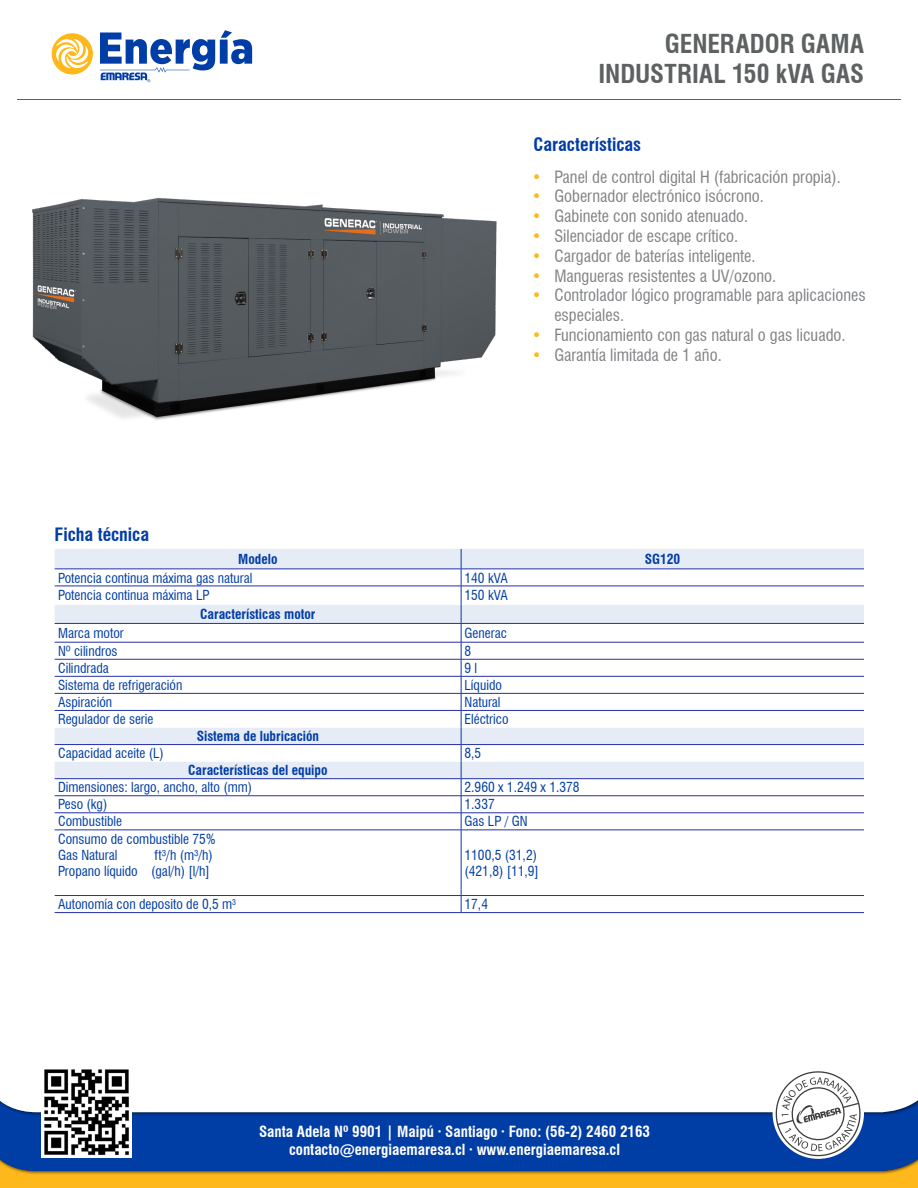
<style>
.page{position:relative;width:918px;height:1188px;background:#fff}
.page>*{position:absolute;margin:0;border:0;box-sizing:border-box;transform-origin:0 0}
.TITLES{font:700 condensed 25.5px "Swiss 721 BT";letter-spacing:.005em;color:#5d6161}
.t1{font:700 condensed 18px "Swiss 721 BT";color:#003da5}
.t2{font:condensed 16.5px/19.8px "Swiss 721 BT";color:#808285}
.t3{font:700 condensed 15px/18px "Swiss 721 BT";color:#fff;text-align:center}
.t4{font:condensed 13.5px "Swiss 721 BT";color:#003da5}
.t5{font:700 condensed 13.5px "Swiss 721 BT";color:#003da5}
.s1{color:#ffb81c}
</style>
<div class="page">
<div style="left:0;top:1060px;width:918px;height:128px;background:#231f20;opacity:.75"></div>
<div style="left:0;top:1119px;width:918px;height:69px;background:#231f20;opacity:.75"></div>
<div style="left:55px;top:549px;width:406px;height:20px;background:#e6ecf6"></div>
<div style="left:462px;top:549px;width:402px;height:20px;background:#e6ecf6"></div>
<svg style="left:55px;top:570px;width:406px;height:342px"></svg>
<svg style="left:462px;top:585px;width:402px;height:245px"></svg>
<hr style="left:461px;top:830px;width:1px;height:65px;background:#003da5">
<svg style="left:461px;top:896px;width:1px;height:16px"></svg>
<hr style="left:55px;top:569px;width:406px;height:1px;background:#2630a8">
<hr style="left:461px;top:569px;width:403px;height:1px;background:#2630a8">
<hr style="left:55px;top:586px;width:406px;height:1px;background:#2630a8">
<hr style="left:461px;top:586px;width:403px;height:1px;background:#2630a8">
<hr style="left:55px;top:642px;width:406px;height:1px;background:#2630a8">
<hr style="left:461px;top:642px;width:403px;height:1px;background:#2630a8">
<hr style="left:55px;top:659px;width:406px;height:1px;background:#2630a8">
<hr style="left:461px;top:659px;width:403px;height:1px;background:#2630a8">
<hr style="left:55px;top:676px;width:406px;height:1px;background:#2630a8">
<hr style="left:461px;top:676px;width:403px;height:1px;background:#2630a8">
<hr style="left:55px;top:693px;width:406px;height:1px;background:#2630a8">
<hr style="left:461px;top:693px;width:403px;height:1px;background:#2630a8">
<hr style="left:55px;top:710px;width:406px;height:1px;background:#2630a8">
<hr style="left:461px;top:710px;width:403px;height:1px;background:#2630a8">
<hr style="left:55px;top:795px;width:406px;height:1px;background:#2630a8">
<hr style="left:461px;top:795px;width:403px;height:1px;background:#2630a8">
<hr style="left:55px;top:813px;width:406px;height:1px;background:#2630a8">
<hr style="left:461px;top:813px;width:403px;height:1px;background:#2630a8">
<hr style="left:55px;top:830px;width:406px;height:1px;background:#2630a8">
<hr style="left:461px;top:830px;width:403px;height:1px;background:#2630a8">
<hr style="left:55px;top:895px;width:406px;height:1px;background:#2630a8">
<hr style="left:461px;top:895px;width:403px;height:1px;background:#2630a8">
<hr style="left:55px;top:912px;width:406px;height:1px;background:#2630a8">
<hr style="left:461px;top:912px;width:403px;height:1px;background:#2630a8">
<hr style="left:55px;top:623px;width:406px;height:1px;background:#2630a8">
<hr style="left:461px;top:623px;width:403px;height:1px;background:#2630a8">
<hr style="left:55px;top:778px;width:406px;height:1px;background:#2630a8">
<hr style="left:461px;top:744px;width:403px;height:1px;background:#2630a8">
<hr style="left:55px;top:744px;width:406px;height:1px;background:#2630a8">
<svg style="left:461px;top:549px;width:1px;height:281px"></svg>
<hr style="left:461px;top:778px;width:403px;height:1px;background:#2630a8">
<img style="left:32px;top:197px;width:465px;height:223px">
<svg style="left:771px;top:1067px;width:94px;height:94px"></svg>
<img style="left:41px;top:1067px;width:91px;height:90px">
<svg style="left:52px;top:33px;width:41px;height:41px"></svg>
<svg style="left:100px;top:30px;width:152px;height:52px"></svg>
<hr style="left:17px;top:99px;width:884px;height:1px;background:#5d6161">
<p class="TITLES" style="left:665px;top:28px;width:201px">GENERADOR GAMA</p>
<p class="TITLES" style="left:599px;top:59px;width:267px">INDUSTRIAL 150 kVA GAS</p>
<p class="t1" style="left:55px;top:524px;width:96px">Ficha técnica</p>
<p class="t1" style="left:534px;top:134px;width:109px">Características</p>
<p class="t2" style="left:532px;top:167px;width:311px"><span class="s1">•</span> Panel de control digital H (fabricación propia).</p>
<p class="t2" style="left:532px;top:187px;width:234px"><span class="s1">•</span> Gobernador electrónico isócrono.</p>
<p class="t2" style="left:532px;top:206px;width:218px"><span class="s1">•</span> Gabinete con sonido atenuado.</p>
<p class="t2" style="left:532px;top:226px;width:208px"><span class="s1">•</span> Silenciador de escape crítico.</p>
<p class="t2" style="left:532px;top:246px;width:225px"><span class="s1">•</span> Cargador de baterías inteligente.</p>
<p class="t2" style="left:532px;top:266px;width:246px"><span class="s1">•</span> Mangueras resistentes a UV/ozono.</p>
<p class="t2" style="left:554px;top:286px;width:313px;text-indent:-22px"><span class="s1">•</span> Controlador lógico programable para aplicaciones especiales.</p>
<p class="t2" style="left:532px;top:325px;width:315px"><span class="s1">•</span> Funcionamiento con gas natural o gas licuado.</p>
<p class="t2" style="left:532px;top:345px;width:191px"><span class="s1">•</span> Garantía limitada de 1 año.</p>
<p class="t5" style="left:238px;top:551px;width:41px">Modelo</p>
<p class="t5" style="left:645px;top:551px;width:37px">SG120</p>
<p class="t4" style="left:58px;top:570px;width:196px">Potencia continua máxima gas natural</p>
<p class="t4" style="left:465px;top:570px;width:45px">140 kVA</p>
<p class="t4" style="left:58px;top:587px;width:153px">Potencia continua máxima LP</p>
<p class="t4" style="left:465px;top:587px;width:45px">150 kVA</p>
<p class="t5" style="left:200px;top:606px;width:117px">Características motor</p>
<p class="t4" style="left:58px;top:625px;width:67px">Marca motor</p>
<p class="t4" style="left:465px;top:625px;width:44px">Generac</p>
<p class="t4" style="left:58px;top:643px;width:61px">Nº cilindros</p>
<p class="t4" style="left:465px;top:643px;width:8px">8</p>
<p class="t4" style="left:58px;top:660px;width:52px">Cilindrada</p>
<p class="t4" style="left:465px;top:660px;width:14px">9 l</p>
<p class="t4" style="left:58px;top:677px;width:126px">Sistema de refrigeración</p>
<p class="t4" style="left:465px;top:677px;width:39px">Líquido</p>
<p class="t4" style="left:58px;top:694px;width:56px">Aspiración</p>
<p class="t4" style="left:465px;top:694px;width:38px">Natural</p>
<p class="t4" style="left:58px;top:711px;width:97px">Regulador de serie</p>
<p class="t4" style="left:465px;top:711px;width:46px">Eléctrico</p>
<p class="t5" style="left:197px;top:728px;width:124px">Sistema de lubricación</p>
<p class="t4" style="left:58px;top:745px;width:107px">Capacidad aceite (L)</p>
<p class="t4" style="left:465px;top:745px;width:18px">8,5</p>
<p class="t5" style="left:188px;top:762px;width:141px">Características del equipo</p>
<p class="t4" style="left:58px;top:779px;width:196px">Dimensiones: largo, ancho, alto (mm)</p>
<p class="t4" style="left:465px;top:779px;width:117px">2.960 x 1.249 x 1.378</p>
<p class="t4" style="left:58px;top:796px;width:51px">Peso (kg)</p>
<p class="t4" style="left:465px;top:796px;width:32px">1.337</p>
<p class="t4" style="left:58px;top:813px;width:66px">Combustible</p>
<p class="t4" style="left:465px;top:813px;width:65px">Gas LP / GN</p>
<p class="t4" style="left:58px;top:831px;width:159px">Consumo de combustible 75%</p>
<p class="t4" style="left:58px;top:847px;width:61px">Gas Natural</p>
<p class="t4" style="left:155px;top:847px;width:60px">ft³/h (m³/h)</p>
<p class="t4" style="left:58px;top:863px;width:153px">Propano líquido (gal/h) [l/h]</p>
<p class="t4" style="left:465px;top:847px;width:74px">1100,5 (31,2)</p>
<p class="t4" style="left:465px;top:863px;width:76px">(421,8) [11,9]</p>
<p class="t4" style="left:58px;top:896px;width:180px">Autonomía con deposito de 0,5 m<sup>3</sup></p>
<p class="t4" style="left:465px;top:896px;width:25px">17,4</p>
<p class="t3" style="left:259px;top:1122px;width:392px">Santa Adela Nº 9901 | Maipú · Santiago · Fono: (56-2) 2460 2163 contacto@energiaemaresa.cl · www.energiaemaresa.cl</p>
</div>
